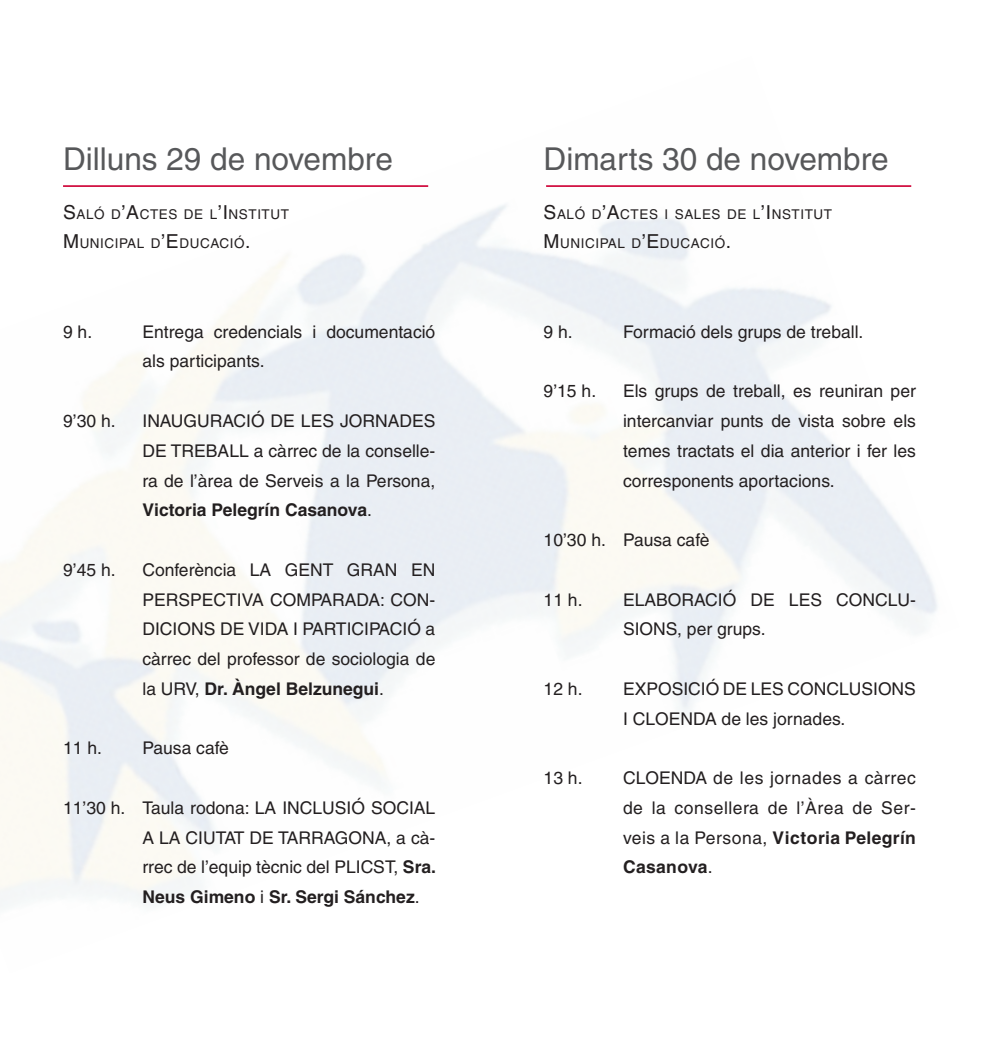
<style>
.page{position:relative;width:983px;height:1042px;background:#fff}
.page>*{position:absolute;margin:0;border:0;box-sizing:border-box;transform-origin:0 0}
.t1{font:31.5px "Helvetica";color:#57585a}
.t2{font:17.5px/29.8px "Helvetica";color:#231f20;text-align:justify}
.t3{font:13.47px "Helvetica";letter-spacing:.045em;color:#231f20}
.s1{font-size:19.25px}
.s2{font-weight:700}
</style>
<div class="page">
<hr style="left:63px;top:185px;width:365px;height:2px;background:#d10e40">
<hr style="left:546px;top:185px;width:365px;height:2px;background:#d10e40">
<p class="t1" style="left:63px;top:140px;width:331px">Dilluns 29 de novembre</p>
<p class="t3" style="left:63px;top:206px;width:227px"><span class="s1">S</span>ALÓ D<span class="s1">’A</span>CTES DE L<span class="s1">’I</span>NSTITUT</p>
<p class="t3" style="left:63px;top:236px;width:189px"><span class="s1">M</span>UNICI PAL D<span class="s1">’E</span>DUCACIÓ<span class="s1">.</span></p>
<p class="t2" style="left:63px;top:317px;width:31px">9 h.</p>
<p class="t2" style="left:142px;top:317px;width:294px">Entrega credencials i documentació als participants.</p>
<p class="t2" style="left:63px;top:406px;width:54px">9’30 h.</p>
<p class="t2" style="left:142px;top:406px;width:294px">INAUGURACIÓ DE LES JORNADES DE TREBALL a càrrec de la conselle&shy;ra de l’àrea de Serveis a la Persona, <span class="s2">Victoria Pelegrín Casanova</span>.</p>
<p class="t2" style="left:63px;top:555px;width:54px">9’45 h.</p>
<p class="t2" style="left:142px;top:555px;width:294px">Conferència LA GENT GRAN EN PERSPECTIVA COMPARADA: CON-DICIONS DE VIDA I PARTICIPACIÓ a càrrec del professor de sociologia de la URV, <span class="s2">Dr. Àngel Belzunegui</span>.</p>
<p class="t2" style="left:63px;top:733px;width:40px">11 h.</p>
<p class="t2" style="left:142px;top:733px;width:88px">Pausa cafè</p>
<p class="t2" style="left:142px;top:793px;width:295px;text-indent:-79px">11’30 h. Taula rodona: LA INCLUSIÓ SOCIAL A LA CIUTAT DE TARRAGONA, a cà&shy;rrec de l’equip tècnic del PLICST, <span class="s2">Sra.<br>Neus Gimeno</span> i <span class="s2">Sr. Sergi Sánchez</span>.</p>
<p class="t1" style="left:543px;top:140px;width:346px">Dimarts 30 de novembre</p>
<p class="t3" style="left:543px;top:206px;width:290px"><span class="s1">S</span>ALÓ D<span class="s1">’A</span>CTES I SALES DE L<span class="s1">’I</span>NSTITUT</p>
<p class="t3" style="left:543px;top:236px;width:189px"><span class="s1">M</span>UNICI PAL D<span class="s1">’E</span>DUCACIÓ<span class="s1">.</span></p>
<p class="t2" style="left:543px;top:317px;width:31px">9 h.</p>
<p class="t2" style="left:623px;top:317px;width:242px">Formació dels grups de treball.</p>
<p class="t2" style="left:543px;top:376px;width:54px">9’15 h.</p>
<p class="t2" style="left:623px;top:376px;width:294px">Els grups de treball, es reuniran per intercanviar punts de vista sobre els temes tractats el dia anterior i fer les corresponents aportacions.</p>
<p class="t2" style="left:543px;top:525px;width:167px">10’30 h. Pausa cafè</p>
<p class="t2" style="left:543px;top:584px;width:40px">11 h.</p>
<p class="t2" style="left:623px;top:584px;width:294px">ELABORACIÓ DE LES CONCLU-<br>SIONS, per grups.</p>
<p class="t2" style="left:543px;top:674px;width:40px">12 h.</p>
<p class="t2" style="left:623px;top:674px;width:294px">EXPOSICIÓ DE LES CONCLUSIONS<br>I CLOENDA de les jornades.</p>
<p class="t2" style="left:543px;top:763px;width:40px">13 h.</p>
<p class="t2" style="left:623px;top:763px;width:294px">CLOENDA de les jornades a càrrec de la consellera de l’Àrea de Ser&shy;veis a la Persona, <span class="s2">Victoria Pelegrín Casanova</span>.</p>
</div>
